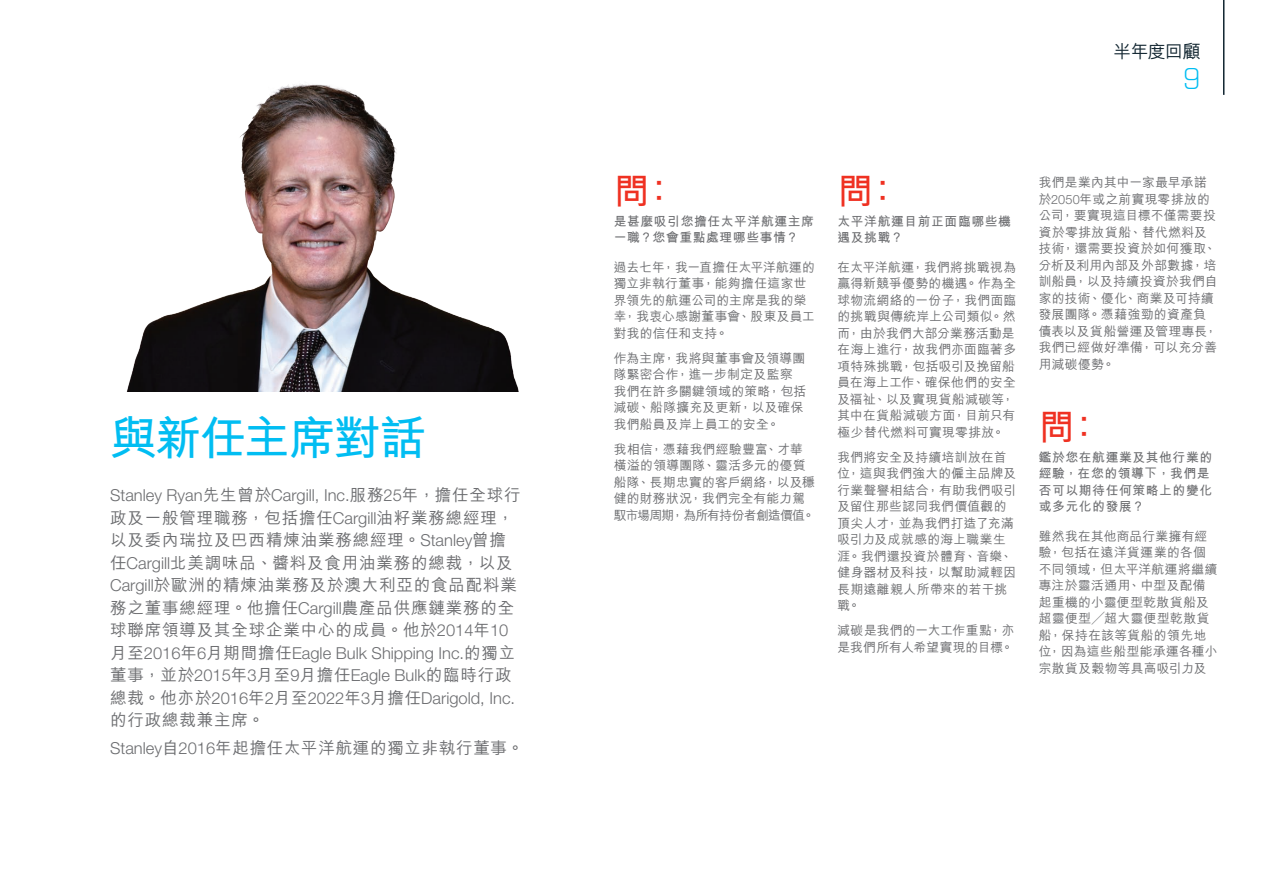
<style>
.page{position:relative;width:1263px;height:893px;background:#fff}
.page>*{position:absolute;margin:0;border:0;box-sizing:border-box;transform-origin:0 0}
.t1{font:700 46.5px "M Hei HK";letter-spacing:-.03em;color:#01bdf2}
.t2{font:700 36px "M Hei HK";color:#ef3122}
.t3{font:300 30px "Purista";color:#01bdf2}
.t4{font:500 18px "M Hei HK";letter-spacing:-.035em;color:#112530}
.t5{font:500 16.5px/22.5px "M Hei HK";letter-spacing:.05em;color:#6c6d70}
.t6{font:300 16.5px "Helvetica Neue LT Std";color:#6c6d70}
.t7{font:500 12.75px/16.5px "M Hei HK";letter-spacing:.025em;color:#6c6d70}
.t8{font:700 12.75px/16.5px "M Hei HK";letter-spacing:.05em;color:#6c6d70}
.t9{font:500 12.75px/16.5px "M Hei HK";letter-spacing:.005em;color:#6c6d70}
.s1{font-family:"M Hei HK";font-weight:500}
.s2{font-family:"Helvetica Neue LT Std";font-weight:300}
</style>
<div class="page">
<img style="left:126px;top:84px;width:393px;height:308px">
<hr style="left:1223px;top:0;width:1px;height:95px;background:#112530">
<h1 class="t1" style="left:110px;top:404px;width:317px">與新任主席對話</h1>
<p class="t6" style="left:110px;top:485px;width:412px">Stanley Ryan<span class="s1">先生曾於</span>Cargill, Inc.<span class="s1">服務</span>25<span class="s1">年，擔任全球行</span></p>
<p class="t5" style="left:110px;top:505px;width:408px">政及一般管理職務，包括擔任<span class="s2">Cargill</span>油籽業務總經理，以及委內瑞拉及巴西精煉油業務總經理。<span class="s2">Stanley</span>曾擔任<span class="s2">Cargill</span>北美調味品、醬料及食用油業務的總裁，以及<br><span class="s2">Cargill</span>於歐洲的精煉油業務及於澳大利亞的食品配料業務之董事總經理。他擔任<span class="s2">Cargill</span>農產品供應鏈業務的全球聯席領導及其全球企業中心的成員。他於<span class="s2">2014</span>年<span class="s2">10</span></p>
<p class="t6" style="left:110px;top:643px;width:407px"><span class="s1">月至</span>2016<span class="s1">年</span>6<span class="s1">月期間擔任</span>Eagle Bulk Shipping Inc.<span class="s1">的獨立</span></p>
<p class="t5" style="left:110px;top:662px;width:403px">董事，並於<span class="s2">2015</span>年<span class="s2">3</span>月至<span class="s2">9</span>月擔任<span class="s2">Eagle Bulk</span>的臨時行政</p>
<p class="t6" style="left:110px;top:688px;width:407px"><span class="s1">總裁。他亦於</span>2016<span class="s1">年</span>2<span class="s1">月至</span>2022<span class="s1">年</span>3<span class="s1">月擔任</span>Darigold, Inc.</p>
<p class="t5" style="left:110px;top:705px;width:415px;line-height:27.5px">的行政總裁兼主席。<br><span class="s2">Stanley</span>自<span class="s2">2016</span>年起擔任太平洋航運的獨立非執行董事。</p>
<h3 class="t4" style="left:1113px;top:38px;width:89px">半年度回顧</h3>
<h3 class="t3" style="left:1183px;top:57px;width:19px">9</h3>
<h2 class="t2" style="left:614px;top:164px;width:65px">問：</h2>
<p class="t8" style="left:614px;top:212px;width:202px">是甚麼吸引您擔任太平洋航運主席一職？您會重點處理哪些事情？</p>
<p class="t7" style="left:614px;top:258px;width:203px">過去七年，我一直擔任太平洋航運的獨立非執行董事，能夠擔任這家世界領先的航運公司的主席是我的榮幸，我衷心感謝董事會、股東及員工對我的信任和支持。</p>
<p class="t7" style="left:614px;top:349px;width:194px">作為主席，我將與董事會及領導團隊緊密合作，進一步制定及監察我們在許多關鍵領域的策略，包括減碳、船隊擴充及更新，以及確保我們船員及岸上員工的安全。</p>
<p class="t7" style="left:614px;top:440px;width:203px">我相信，憑藉我們經驗豐富、才華橫溢的領導團隊、靈活多元的優質船隊、長期忠實的客戶網絡，以及穩健的財務狀況，我們完全有能力駕馭市場周期，為所有持份者創造價值。</p>
<h2 class="t2" style="left:837px;top:164px;width:65px">問：</h2>
<p class="t8" style="left:837px;top:212px;width:175px">太平洋航運目前正面臨哪些機遇及挑戰？</p>
<p class="t7" style="left:837px;top:258px;width:180px">在太平洋航運，我們將挑戰視為贏得新競爭優勢的機遇。作為全球物流網絡的一份子，我們面臨的挑戰與傳統岸上公司類似。然而，由於我們大部分業務活動是在海上進行，故我們亦面臨著多項特殊挑戰，包括吸引及挽留船員在海上工作、確保他們的安全及福祉、以及實現貨船減碳等，其中在貨船減碳方面，目前只有極少替代燃料可實現零排放。</p>
<p class="t7" style="left:837px;top:448px;width:180px">我們將安全及持續培訓放在首位，這與我們強大的僱主品牌及行業聲譽相結合，有助我們吸引及留住那些認同我們價值觀的頂尖人才，並為我們打造了充滿吸引力及成就感的海上職業生涯。我們還投資於體育、音樂、健身器材及科技，以幫助減輕因長期遠離親人所帶來的若干挑戰。</p>
<p class="t9" style="left:837px;top:621px;width:179px">減碳是我們的一大工作重點，亦是我們所有人希望實現的目標。</p>
<p class="t7" style="left:1039px;top:173px;width:180px">我們是業內其中一家最早承諾於<span class="s2">2050</span>年或之前實現零排放的公司，要實現這目標不僅需要投資於零排放貨船、替代燃料及技術，還需要投資於如何獲取、分析及利用內部及外部數據，培訓船員，以及持續投資於我們自家的技術、優化、商業及可持續發展團隊。憑藉強勁的資產負債表以及貨船營運及管理專長，我們已經做好準備，可以充分善用減碳優勢。</p>
<h2 class="t2" style="left:1039px;top:400px;width:65px">問：</h2>
<p class="t8" style="left:1039px;top:448px;width:175px">鑑於您在航運業及其他行業的經驗，在您的領導下，我們是否可以期待任何策略上的變化或多元化的發展？</p>
<p class="t7" style="left:1039px;top:527px;width:180px">雖然我在其他商品行業擁有經驗，包括在遠洋貨運業的各個不同領域，但太平洋航運將繼續專注於靈活通用、中型及配備起重機的小靈便型乾散貨船及超靈便型╱超大靈便型乾散貨船，保持在該等貨船的領先地位，因為這些船型能承運各種小宗散貨及穀物等具高吸引力及</p>
</div>
